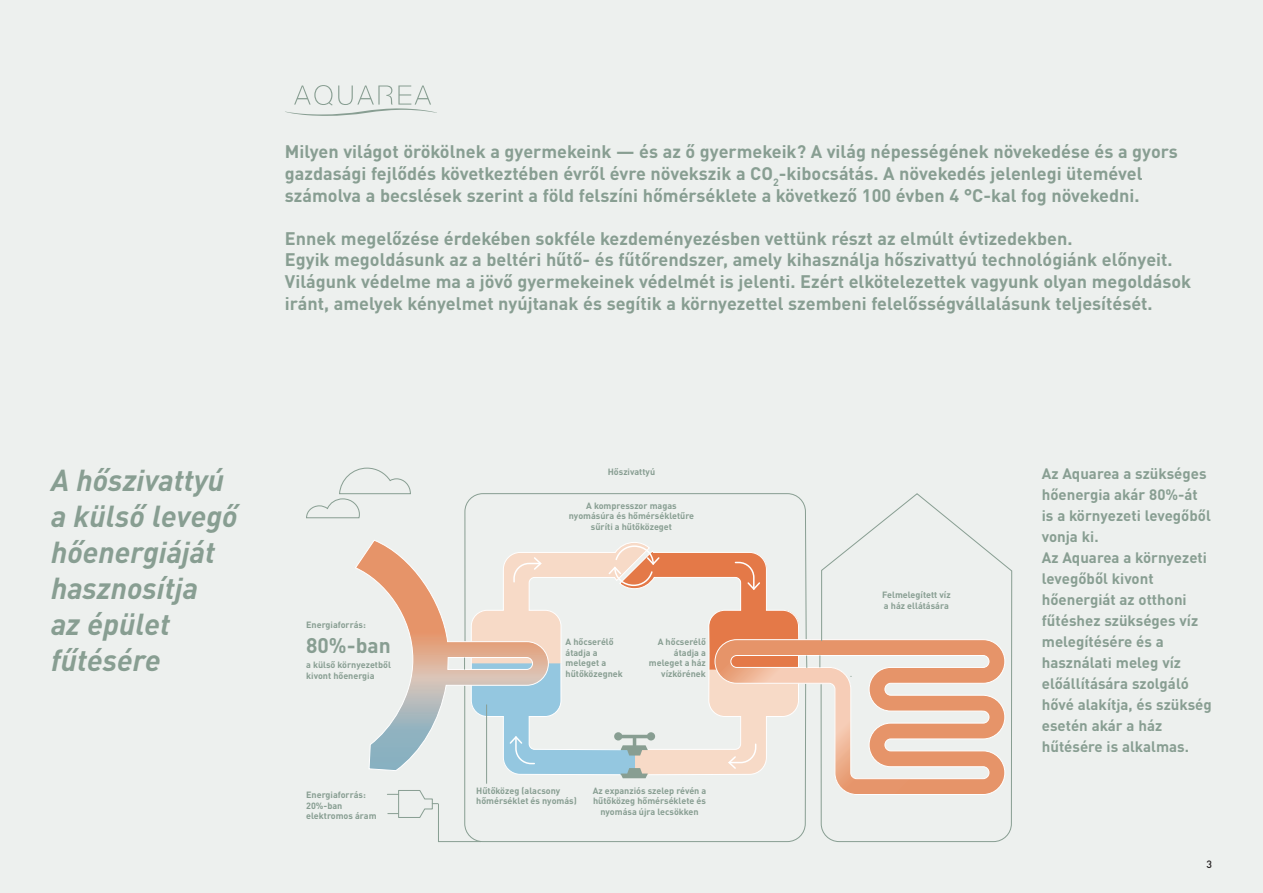
<style>
.page{position:relative;width:1263px;height:893px;background:#edf0ee}
.page>*{position:absolute;margin:0;border:0;box-sizing:border-box;transform-origin:0 0}
.t1{font:italic 700 30px/36px "DIN Pro";color:#889e92}
.t2{font:700 21px "DIN Pro";color:#889e92}
.t3{font:700 18px/21.6px "DIN Pro";color:#889e92}
.t4{font:700 15px/21px "DIN Pro";color:#889e92}
.t5{font:500 10.5px "DIN Pro";color:#231f20}
.t6{font:700 9px/10.8px "DIN Pro";color:#889e92}
</style>
<div class="page">
<svg style="left:285px;top:85px;width:152px;height:31px"></svg>
<svg style="left:464px;top:493px;width:343px;height:47px"></svg>
<svg style="left:859px;top:493px;width:153px;height:345px"></svg>
<svg style="left:355px;top:540px;width:650px;height:302px"></svg>
<svg style="left:306px;top:467px;width:105px;height:51px"></svg>
<p class="t3" style="left:285px;top:140px;width:894px">Milyen világot örökölnek a gyermekeink — és az ő gyermekeik? A világ népességének növekedése és a gyors gazdasági fejlődés következtében évről évre növekszik a CO<sub>2</sub>-kibocsátás. A növekedés jelenlegi ütemével számolva a becslések szerint a föld felszíni hőmérséklete a következő 100 évben 4 °C-kal fog növekedni.</p>
<p class="t3" style="left:285px;top:226px;width:908px">Ennek megelőzése érdekében sokféle kezdeményezésben vettünk részt az elmúlt évtizedekben.<br>Egyik megoldásunk az a beltéri hűtő- és fűtőrendszer, amely kihasználja hőszivattyú technológiánk előnyeit.<br>Világunk védelme ma a jövő gyermekeinek védelmét is jelenti. Ezért elkötelezettek vagyunk olyan megoldások iránt, amelyek kényelmet nyújtanak és segítik a környezettel szembeni felelősségvállalásunk teljesítését.</p>
<h1 class="t1" style="left:51px;top:460px;width:188px">A hőszivattyú a külső levegő hőenergiáját hasznosítja<br>az épület fűtésére</h1>
<p class="t6" style="left:306px;top:618px;width:61px">Energiaforrás:</p>
<p class="t2" style="left:306px;top:629px;width:86px">80%-ban</p>
<p class="t6" style="left:306px;top:659px;width:86px">a külső környezetből kivont hőenergia</p>
<p class="t6" style="left:306px;top:789px;width:72px">Energiaforrás:<br>20%-ban elektromos áram</p>
<p class="t6" style="left:608px;top:465px;width:49px">Hőszivattyú</p>
<p class="t6" style="left:569px;top:499px;width:127px;text-align:center">A kompresszor magas nyomásúra és hőmérsékletűre sűríti a hűtőközeget</p>
<p class="t6" style="left:566px;top:635px;width:59px">A hőcserélő átadja a meleget a hűtőközegnek</p>
<p class="t6" style="left:649px;top:635px;width:58px;text-align:right">A hőcserélő átadja a meleget a ház vízkörének</p>
<p class="t6" style="left:476px;top:784px;width:102px">Hűtőközeg (alacsony hőmérséklet és nyomás)</p>
<p class="t6" style="left:593px;top:784px;width:115px;text-align:center">Az expanziós szelep révén a hűtőközeg hőmérséklete és nyomása újra lecsökken</p>
<p class="t6" style="left:882px;top:589px;width:70px">Felmelegített víz a ház ellátására</p>
<p class="t4" style="left:1042px;top:462px;width:171px">Az Aquarea a szükséges hőenergia akár 80%-át is a környezeti levegőből vonja ki.<br>Az Aquarea a környezeti levegőből kivont hőenergiát az otthoni fűtéshez szükséges víz melegítésére és a használati meleg víz előállítására szolgáló hővé alakítja, és szükség esetén akár a ház hűtésére is alkalmas.</p>
<p class="t5" style="left:1206px;top:856px;width:7px">3</p>
</div>
